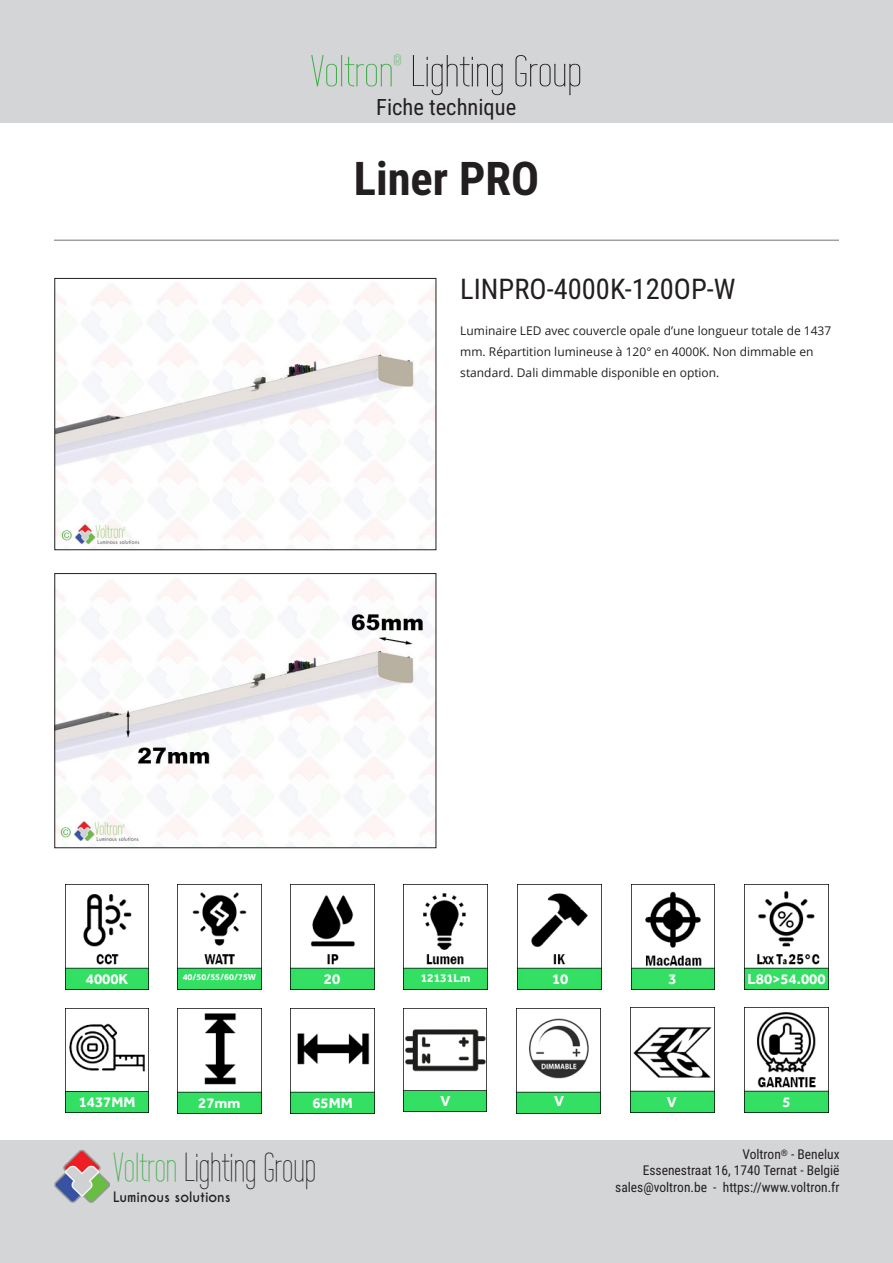
<style>
.page{position:relative;width:893px;height:1263px;background:#fff}
.page>*{position:absolute;margin:0;border:0;box-sizing:border-box;transform-origin:0 0}
.t1{font:700 46.5px "Roboto Condensed";color:#231f20}
.t2{font:43.5px "Wire One";color:#231f20;scale:1.2 1}
.t3{font:40.5px "Wire One";color:#231f20}
.t4{font:28.5px "Roboto Condensed";color:#231f20}
.t5{font:22.5px "Roboto Condensed";color:#231f20}
.t6{font:700 15px "Effra";color:#fff}
.t7{font:15px "Wire One";color:#40ae49;scale:1.2 1}
.t8{font:13.5px/16.5px "Roboto Condensed";color:#231f20;text-align:right}
.t9{font:700 13.5px "Caviar Dreams";color:#231f20}
.t10{font:12px/21px "Open Sans";color:#231f20}
.t11{font:700 12px "Effra";color:#fff}
.t12{font:700 9px "Effra";color:#fff}
.s1{color:#40ae49}
</style>
<div class="page">
<div style="left:0;top:1141px;width:893px;height:122px;background:#d4d5d7"></div>
<img style="left:55px;top:1150px;width:54px;height:53px">
<div style="left:0;top:0;width:893px;height:122px;background:#d4d5d7"></div>
<hr style="left:54px;top:239px;width:785px;height:2px;background:#a0a1a5">
<img style="left:56px;top:283px;width:378px;height:265px">
<div style="left:54px;top:278px;width:382px;height:272px;border:1px solid #231f20"></div>
<img style="left:56px;top:579px;width:378px;height:267px">
<div style="left:54px;top:573px;width:382px;height:275px;border:1px solid #231f20"></div>
<img style="left:65px;top:884px;width:84px;height:105px">
<img style="left:291px;top:884px;width:83px;height:105px">
<img style="left:404px;top:884px;width:83px;height:105px">
<img style="left:178px;top:884px;width:83px;height:105px">
<img style="left:632px;top:884px;width:83px;height:105px">
<img style="left:631px;top:1027px;width:83px;height:85px">
<img style="left:745px;top:1012px;width:83px;height:100px">
<img style="left:518px;top:884px;width:83px;height:105px">
<img style="left:404px;top:1008px;width:82px;height:103px">
<img style="left:745px;top:884px;width:83px;height:105px">
<img style="left:517px;top:1008px;width:83px;height:105px">
<img style="left:65px;top:1008px;width:84px;height:105px">
<img style="left:178px;top:1013px;width:83px;height:100px">
<img style="left:291px;top:1033px;width:83px;height:80px">
<p class="t7" style="left:394px;top:52px;width:8px">®</p>
<h3 class="t5" style="left:376px;top:91px;width:142px">Fiche technique</h3>
<h2 class="t2" style="left:311px;top:47px;width:228px"><span class="s1">Voltron</span> Lighting Group</h2>
<h1 class="t1" style="left:354px;top:146px;width:187px">Liner PRO</h1>
<h3 class="t4" style="left:460px;top:269px;width:277px">LINPRO-4000K-120OP-W</h3>
<p class="t10" style="left:460px;top:320px;width:373px">Luminaire LED avec couvercle opale d’une longueur totale de 1437 mm. Répartition lumineuse à 120° en 4000K. Non dimmable en standard. Dali dimmable disponible en option.</p>
<p class="t12" style="left:183px;top:971px;width:75px">40/50/55/60/75W</p>
<p class="t6" style="left:86px;top:969px;width:44px">4000K</p>
<p class="t6" style="left:324px;top:969px;width:18px">20</p>
<p class="t11" style="left:421px;top:970px;width:51px">12131Lm</p>
<p class="t6" style="left:668px;top:969px;width:10px">3</p>
<p class="t6" style="left:552px;top:969px;width:18px">10</p>
<p class="t6" style="left:747px;top:969px;width:80px">L80&gt;54.000</p>
<p class="t6" style="left:79px;top:1093px;width:58px">1437MM</p>
<p class="t6" style="left:198px;top:1093px;width:44px">27mm</p>
<p class="t6" style="left:312px;top:1093px;width:42px">65MM</p>
<p class="t6" style="left:554px;top:1092px;width:11px">V</p>
<p class="t6" style="left:440px;top:1092px;width:11px">V</p>
<p class="t6" style="left:667px;top:1093px;width:11px">V</p>
<p class="t6" style="left:782px;top:1093px;width:10px">5</p>
<h3 class="t3" style="left:113px;top:1145px;width:204px"><span class="s1">Voltron</span> Lighting Group</h3>
<p class="t9" style="left:113px;top:1189px;width:119px">Luminous solutions</p>
<p class="t8" style="left:615px;top:1145px;width:226px">Voltron<sup>®</sup> - Benelux<br>Essenestraat 16, 1740 Ternat - België sales@voltron.be - https://www.voltron.fr</p>
</div>
